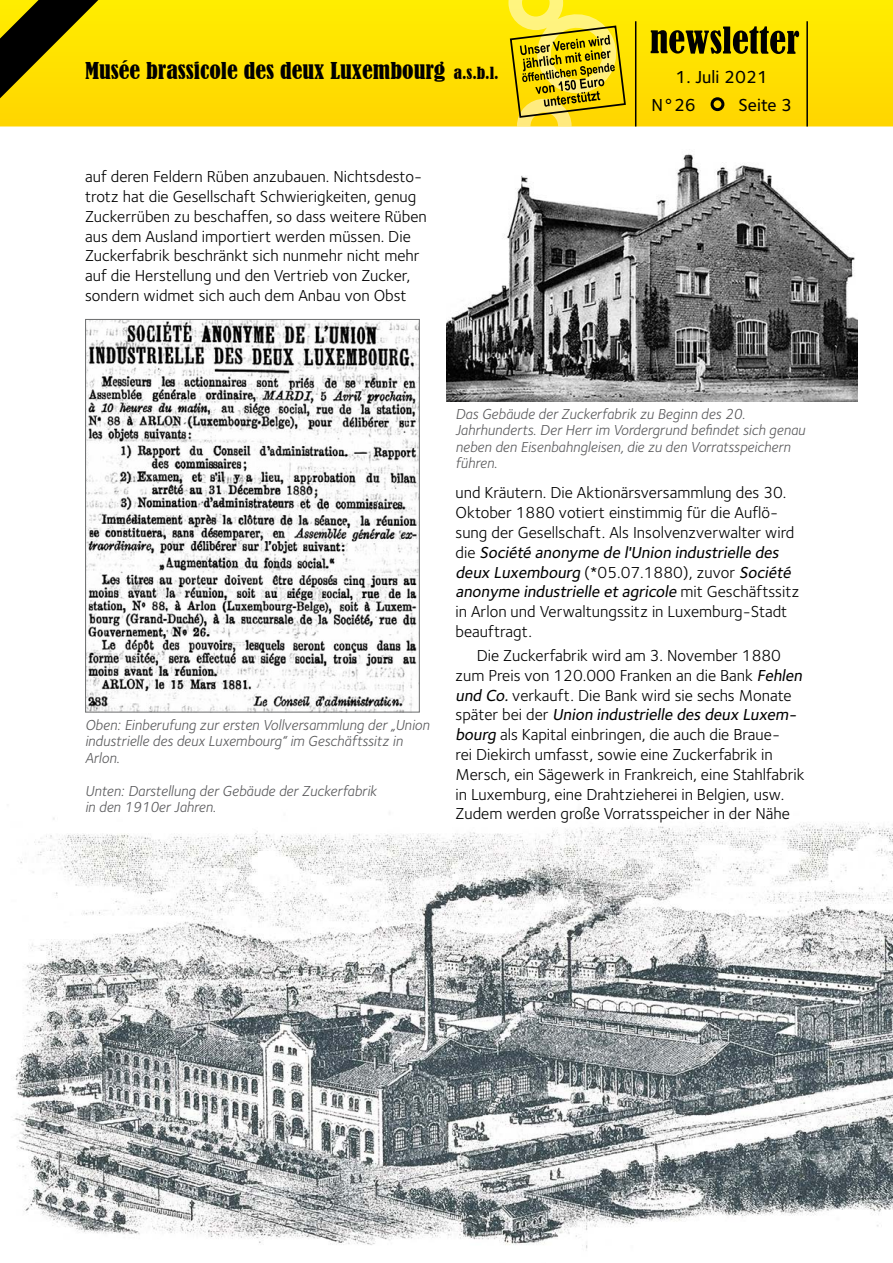
<style>
.page{position:relative;width:893px;height:1263px;background:#fff}
.page>*{position:absolute;margin:0;border:0;box-sizing:border-box;transform-origin:0 0}
.t1{font:condensed 21.75px "Bernard";color:#000;scale:1.1 1}
.t2{font:18px/28.5px "Foundry Sterling Medium CE";color:#000}
.t3{font:16.5px/19.8px "Foundry Sterling Book CE";color:#000}
.t4{font:15px/16.5px "Foundry Sterling Book Italic CE";color:#58585a}
.s1{font-size:15.75px;color:#ffd400}
.s2{font-family:"Foundry Sterling Medium CE";font-style:italic}
</style>
<div class="page">
<svg style="left:119px;top:0;width:774px;height:126px;background:#fee000"></svg>
<svg style="left:651px;top:26px;width:148px;height:28px;background:#7d7000"></svg>
<div style="left:712px;top:99px;width:11px;height:11px;background:#ffd400;border-radius:50%"></div>
<div style="left:711px;top:97px;width:13px;height:14px;border:3px solid #000;border-radius:50%"></div>
<hr style="left:806px;top:21px;width:2px;height:105px;background:#000">
<svg style="left:0;top:0;width:119px;height:127px;background:#b9a200"></svg>
<svg style="left:508px;top:0;width:129px;height:126px;background:#dbc41e"></svg>
<img style="left:15px;top:812px;width:878px;height:437px">
<img style="left:446px;top:153px;width:412px;height:248px">
<img style="left:87px;top:321px;width:331px;height:390px">
<div style="left:85px;top:319px;width:335px;height:394px;border:1px solid #707172"></div>
<h1 class="t1" style="left:85px;top:58px;width:378px">Musée brassicole des deux Luxembourg <span class="s1">a.s.b.l.</span></h1>
<p class="t3" style="left:85px;top:167px;width:343px">auf deren Feldern Rüben anzubauen. Nichtsdesto&shy;trotz hat die Gesellschaft Schwierigkeiten, genug Zuckerrüben zu beschaffen, so dass weitere Rüben aus dem Ausland importiert werden müssen. Die Zuckerfabrik beschränkt sich nunmehr nicht mehr auf die Herstellung und den Vertrieb von Zucker, sondern widmet sich auch dem Anbau von Obst</p>
<p class="t2" style="left:651px;top:63px;width:118px;text-indent:24px">1. Juli 2021<br>N°26</p>
<p class="t2" style="left:738px;top:91px;width:55px">Seite 3</p>
<p class="t4" style="left:85px;top:716px;width:346px">Oben: Einberufung zur ersten Vollversammlung der „Union industrielle des deux Luxembourg“ im Geschäftssitz in<br>Arlon.</p>
<p class="t4" style="left:85px;top:782px;width:293px">Unten: Darstellung der Gebäude der Zuckerfabrik in den 1910er Jahren.</p>
<p class="t4" style="left:455px;top:405px;width:351px">Das Gebäude der Zuckerfabrik zu Beginn des 20.<br>Jahrhunderts. Der Herr im Vordergrund befindet sich genau neben den Eisenbahngleisen, die zu den Vorratsspeichern führen.</p>
<p class="t3" style="left:455px;top:483px;width:346px">und Kräutern. Die Aktionärsversammlung des 30.<br>Oktober 1880 votiert einstimmig für die Auflö&shy;sung der Gesellschaft. Als Insolvenzverwalter wird d i e <span class="s2">Société anonyme de l'Union industrielle des deux Luxembourg</span> ( * 0 5 . 0 7 . 1 8 8 0 ) , z u vo r <span class="s2">Société anonyme industrielle et agricole</span> m i t G e s c h ä ft s s i t z in Arlon und Verwaltungssitz in Luxemburg-Stadt beauftragt.</p>
<p class="t3" style="left:455px;top:646px;width:351px;text-indent:21px">Die Zuckerfabrik wird am 3. November 1880 zum Preis von 120.000 Franken an die Bank <span class="s2">Fehlen und Co.</span>verkauft. Die Bank wird sie sechs Monate<br>s p ä t e r b e i d e r <span class="s2">Union industrielle des deux Luxem&shy;bourg</span> als Kapital einbringen, die auch die Braue-<br>rei Diekirch umfasst, sowie eine Zuckerfabrik in Mersch, ein Sägewerk in Frankreich, eine Stahlfabrik in Luxemburg, eine Drahtzieherei in Belgien, usw.<br>Zudem werden große Vorratsspeicher in der Nähe</p>
</div>
